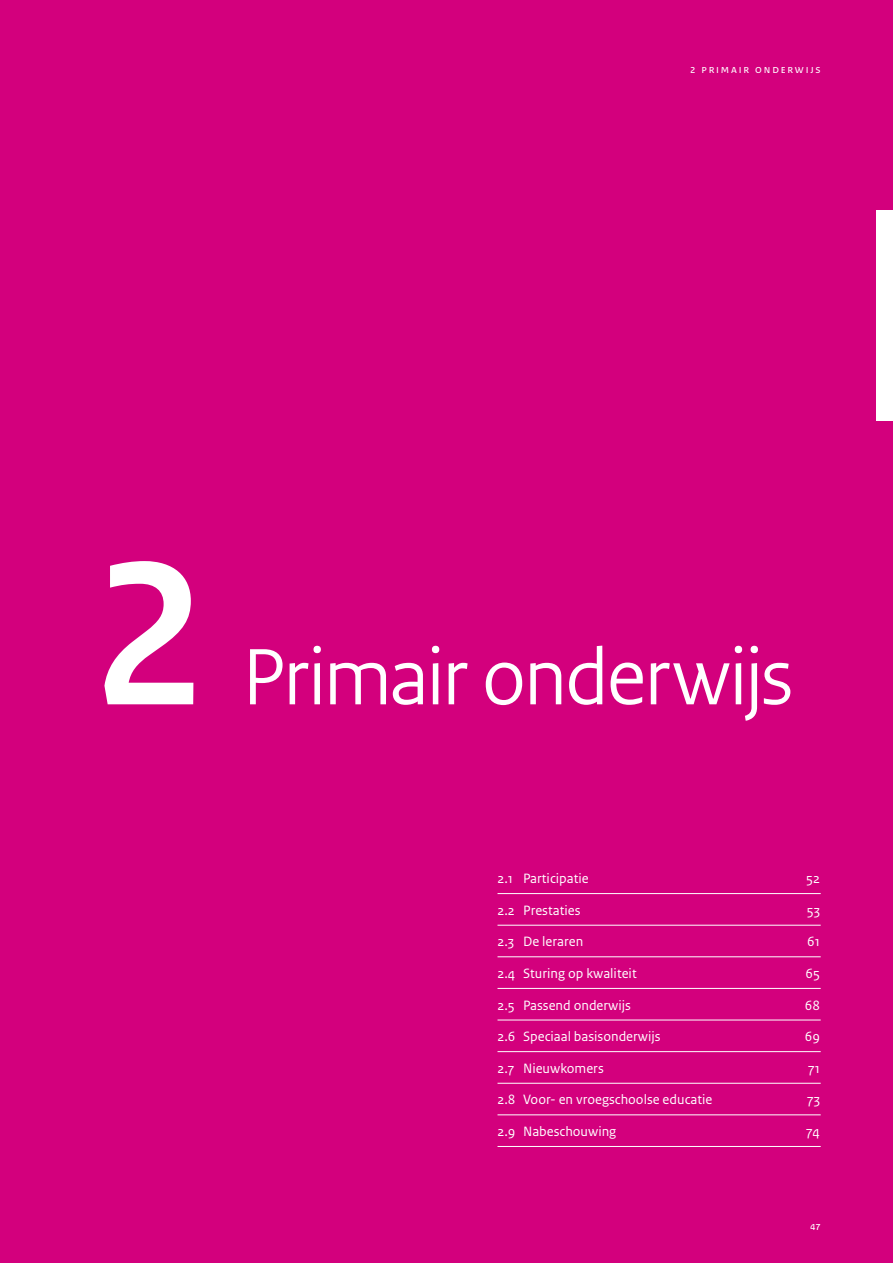
<style>
.page{position:relative;width:893px;height:1263px;background:#d3007d}
.page>*{position:absolute;margin:0;border:0;box-sizing:border-box;transform-origin:0 0}
.t1{font:700 216px "Rijksoverheid Sans Heading";color:#fff}
.t2{font:84px "Rijksoverheid Sans Heading";letter-spacing:-.02em;color:#fff}
.Inhoud_klein{font:14.25px "Rijksoverheid Sans Text";color:#fff}
.t3{font:12px "Rijksoverheid Sans Text";letter-spacing:.15em;color:#fff}
</style>
<div class="page">
<div style="left:876px;top:210px;width:17px;height:211px;background:#fff"></div>
<hr style="left:497px;top:893px;width:324px;height:1px;background:#fff">
<hr style="left:497px;top:925px;width:324px;height:1px;background:#fff">
<hr style="left:497px;top:956px;width:324px;height:1px;background:#fff">
<hr style="left:497px;top:988px;width:324px;height:1px;background:#fff">
<hr style="left:497px;top:1020px;width:324px;height:1px;background:#fff">
<hr style="left:497px;top:1051px;width:324px;height:1px;background:#fff">
<hr style="left:497px;top:1083px;width:324px;height:1px;background:#fff">
<hr style="left:497px;top:1114px;width:324px;height:1px;background:#fff">
<hr style="left:497px;top:1146px;width:324px;height:1px;background:#fff">
<p class="t3" style="left:690px;top:63px;width:132px">2 primair onderwijs</p>
<p class="t1" style="left:93px;top:512px;width:112px">2</p>
<p class="t2" style="left:242px;top:628px;width:552px">Primair onderwijs</p>
<p class="Inhoud_klein" style="left:497px;top:870px;width:93px">2.1 Participatie</p>
<p class="Inhoud_klein" style="left:806px;top:870px;width:15px">52</p>
<p class="Inhoud_klein" style="left:497px;top:902px;width:84px">2.2 Prestaties</p>
<p class="Inhoud_klein" style="left:807px;top:902px;width:15px">53</p>
<p class="Inhoud_klein" style="left:497px;top:933px;width:87px">2.3 De leraren</p>
<p class="Inhoud_klein" style="left:807px;top:933px;width:14px">61</p>
<p class="Inhoud_klein" style="left:497px;top:965px;width:141px">2.4 Sturing op kwaliteit</p>
<p class="Inhoud_klein" style="left:805px;top:965px;width:16px">65</p>
<p class="Inhoud_klein" style="left:497px;top:997px;width:135px">2.5 Passend onderwijs</p>
<p class="Inhoud_klein" style="left:805px;top:997px;width:17px">68</p>
<p class="Inhoud_klein" style="left:497px;top:1028px;width:165px">2.6 Speciaal basisonderwijs</p>
<p class="Inhoud_klein" style="left:805px;top:1028px;width:17px">69</p>
<p class="Inhoud_klein" style="left:497px;top:1060px;width:108px">2.7 Nieuwkomers</p>
<p class="Inhoud_klein" style="left:808px;top:1060px;width:13px">71</p>
<p class="Inhoud_klein" style="left:497px;top:1091px;width:216px">2.8 Voor- en vroegschoolse educatie</p>
<p class="Inhoud_klein" style="left:807px;top:1091px;width:14px">73</p>
<p class="Inhoud_klein" style="left:497px;top:1123px;width:120px">2.9 Nabeschouwing</p>
<p class="Inhoud_klein" style="left:806px;top:1123px;width:15px">74</p>
<p class="t3" style="left:810px;top:1219px;width:12px">47</p>
</div>
